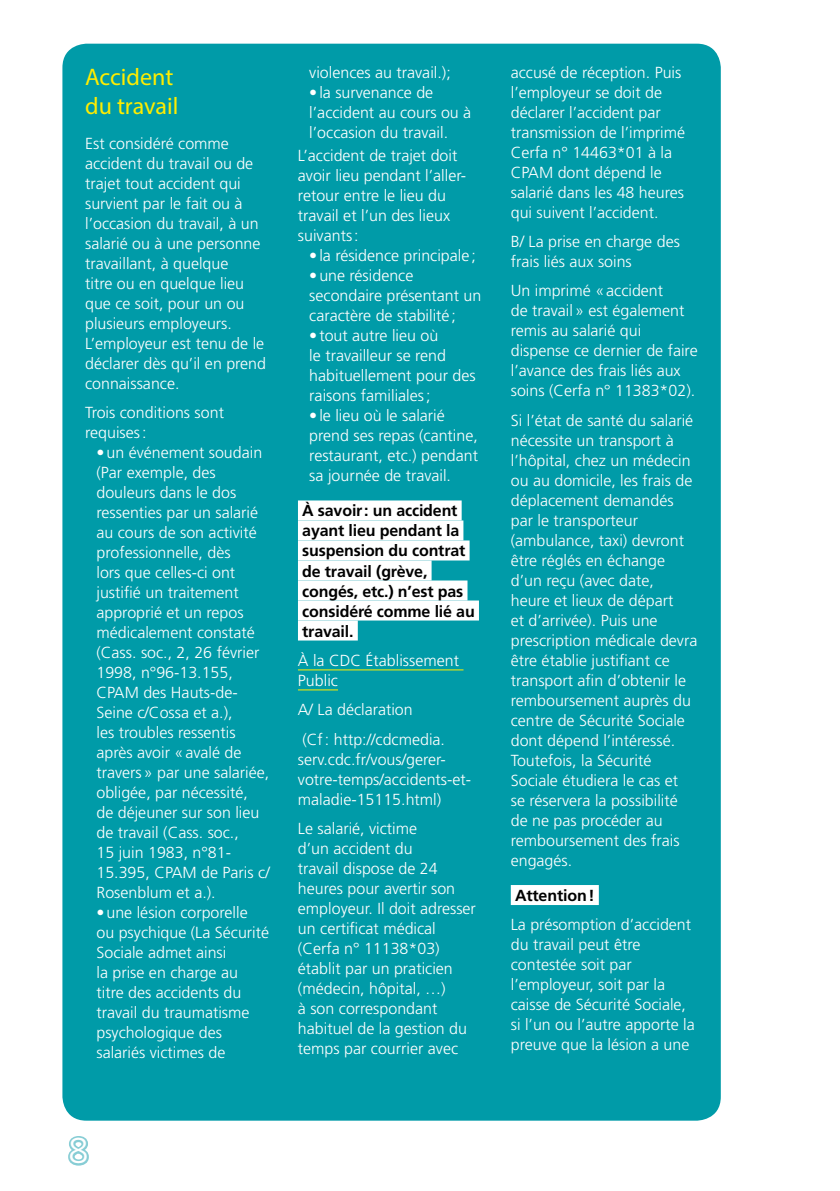
<style>
.page{position:relative;width:840px;height:1191px;background:#fff}
.page>*{position:absolute;margin:0;border:0;box-sizing:border-box;transform-origin:0 0}
.t1{font:300 36px "Frutiger LT Std";color:#fff}
.t2{font:24px/28.8px "Myriad Pro";color:#ffed00}
.t3{font:300 16px/20px "Frutiger LT Std";color:#fff}
.t4{font:700 16px/20px "Frutiger LT Std";letter-spacing:-.01em;color:#000}
.s1{font-weight:700;color:#000}
</style>
<div class="page">
<svg style="left:68px;top:1136px;width:21px;height:30px"></svg>
<div style="left:62px;top:44px;width:658px;height:1076px;background:#009ba8;border-radius:24px"></div>
<div style="left:298px;top:500px;width:163px;height:20px;background:#fff"></div>
<div style="left:298px;top:520px;width:165px;height:20px;background:#fff"></div>
<div style="left:298px;top:540px;width:171px;height:20px;background:#fff"></div>
<div style="left:298px;top:560px;width:133px;height:20px;background:#fff"></div>
<div style="left:298px;top:580px;width:169px;height:20px;background:#fff"></div>
<div style="left:298px;top:600px;width:180px;height:20px;background:#fff"></div>
<div style="left:298px;top:620px;width:59px;height:20px;background:#fff"></div>
<hr style="left:298px;top:669px;width:165px;height:1px;background:#ffed00">
<hr style="left:298px;top:689px;width:40px;height:1px;background:#ffed00">
<div style="left:510px;top:885px;width:88px;height:20px;background:#fff"></div>
<p class="t2" style="left:85px;top:62px;width:95px">Accident du travail</p>
<p class="t3" style="left:85px;top:133px;width:182px">Est considéré comme accident du travail ou de trajet tout accident qui survient par le fait ou à l’occasion du travail, à un salarié ou à une personne travaillant, à quelque<br>titre ou en quelque lieu que ce soit, pour un ou plusieurs employeurs.<br>L’employeur est tenu de le déclarer dès qu’il en prend connaissance.</p>
<p class="t3" style="left:85px;top:403px;width:140px">Trois conditions sont requises:</p>
<p class="t3" style="left:96px;top:443px;width:175px">•un événement soudain (Par exemple, des douleurs dans le dos ressenties par un salarié au cours de son activité professionnelle, dès<br>lors que celles-ci ont justifié un traitement approprié et un repos médicalement constaté (Cass. soc., 2, 26 février<br>1998, n°96-13.155,<br>CPAM des Hauts-de-<br>Seine c/Cossa et a.),<br>les troubles ressentis après avoir «avalé de travers» par une salariée, obligée, par nécessité,<br>de déjeuner sur son lieu de travail (Cass. soc.,<br>15 juin 1983, n°81-<br>15.395, CPAM de Paris c/<br>Rosenblum et a.).</p>
<p class="t3" style="left:96px;top:903px;width:174px">•une lésion corporelle ou psychique (La Sécurité<br>Sociale admet ainsi<br>la prise en charge au titre des accidents du travail du traumatisme psychologique des salariés victimes de</p>
<p class="t3" style="left:309px;top:62px;width:143px">violences au travail.);</p>
<p class="t3" style="left:309px;top:82px;width:163px">•la survenance de l’accident au cours ou à l’occasion du travail.</p>
<p class="t3" style="left:298px;top:146px;width:170px">L’accident de trajet doit avoir lieu pendant l’aller&shy;retour entre le lieu du travail et l’un des lieux suivants:</p>
<p class="t3" style="left:309px;top:246px;width:168px">•la résidence principale;</p>
<p class="t3" style="left:309px;top:266px;width:173px">•une résidence secondaire présentant un caractère de stabilité ;</p>
<p class="t3" style="left:309px;top:326px;width:168px">•tout autre lieu où<br>le travailleur se rend habituellement pour des raisons familiales;</p>
<p class="t3" style="left:309px;top:406px;width:170px">•le lieu où le salarié prend ses repas (cantine, restaurant, etc.) pendant sa journée de travail.</p>
<p class="t4" style="left:302px;top:501px;width:174px">À savoir: un accident ayant lieu pendant la suspension du contrat de travail (grève, congés, etc.) n’est pas considéré comme lié au travail.</p>
<p class="t3" style="left:298px;top:650px;width:162px">À la CDC Établissement<br>Public</p>
<p class="t3" style="left:298px;top:695px;width:148px;line-height:29.4px">A/ La déclaration<br>(Cf: http://cdcmedia.</p>
<p class="t3" style="left:298px;top:749px;width:175px">serv.cdc.fr/vous/gerer&shy;votre-temps/accidents-et&shy;maladie-15115.html)</p>
<p class="t3" style="left:298px;top:819px;width:179px">Le salarié, victime<br>d’un accident du<br>travail dispose de 24 heures pour avertir son employeur. Il doit adresser un certificat médical (Cerfa n° 11138*03) établit par un praticien (médecin, hôpital, …)<br>à son correspondant habituel de la gestion du temps par courrier avec</p>
<p class="t3" style="left:510px;top:62px;width:176px">accusé de réception. Puis l’employeur se doit de déclarer l’accident par transmission de l’imprimé<br>Cerfa n° 14463*01 à la<br>CPAM dont dépend le salarié dans les 48 heures qui suivent l’accident.</p>
<p class="t3" style="left:510px;top:232px;width:170px">B/ La prise en charge des frais liés aux soins</p>
<p class="t3" style="left:510px;top:281px;width:188px">Un imprimé «accident<br>de travail» est également remis au salarié qui dispense ce dernier de faire l’avance des frais liés aux soins (Cerfa n° 11383*02).</p>
<p class="t3" style="left:510px;top:410px;width:188px">Si l’état de santé du salarié nécessite un transport à l’hôpital, chez un médecin ou au domicile, les frais de déplacement demandés par le transporteur (ambulance, taxi) devront être réglés en échange d’un reçu (avec date,<br>heure et lieux de départ<br>et d’arrivée). Puis une prescription médicale devra être établie justifiant ce transport afin d’obtenir le remboursement auprès du centre de Sécurité Sociale dont dépend l’intéressé.<br>Toutefois, la Sécurité<br>Sociale étudiera le cas et<br>se réservera la possibilité de ne pas procéder au remboursement des frais engagés.</p>
<p class="t3" style="left:510px;top:881px;width:182px;line-height:29.4px"><span class="s1">Attention!<br></span>La présomption d’accident</p>
<p class="t3" style="left:510px;top:935px;width:185px">du travail peut être contestée soit par l’employeur, soit par la caisse de Sécurité Sociale, si l’un ou l’autre apporte la preuve que la lésion a une</p>
<p class="t1" style="left:68px;top:1130px;width:22px">8</p>
</div>
